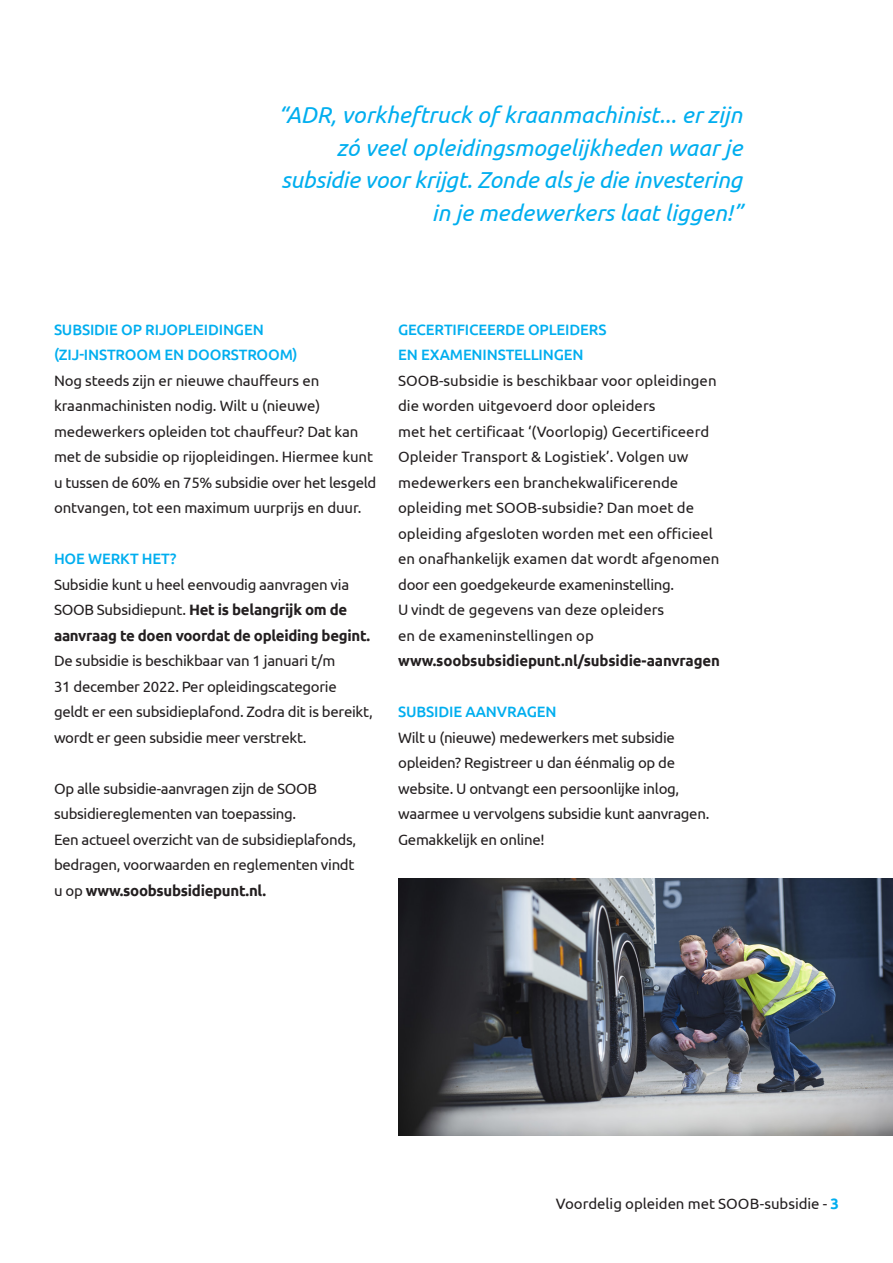
<style>
.page{position:relative;width:893px;height:1263px;background:#fff}
.page>*{position:absolute;margin:0;border:0;box-sizing:border-box;transform-origin:0 0}
.t1{font:italic 23.1px/32.7px "Ubuntu";color:#00aeef;text-align:right}
.t2{font:15px/25.5px "Ubuntu";letter-spacing:-.02em;color:#231f20}
.t3{font:15px/25.5px "Ubuntu";color:#231f20}
.t4{font:500 15px "Ubuntu";letter-spacing:-.01em;color:#00aeef}
.t5{font:700 15px "Ubuntu";letter-spacing:-.01em;color:#231f20}
.s1{font-weight:700}
.s2{font-weight:400}
.s3{font-weight:700;color:#00aeef}
</style>
<div class="page">
<img style="left:398px;top:879px;width:495px;height:256px">
<p class="t1" style="left:278px;top:98px;width:466px">“ADR, vorkheftruck of kraanmachinist... er zijn zó veel opleidingsmogelijkheden waar je subsidie voor krijgt. Zonde als je die investering in je medewerkers laat liggen!”</p>
<p class="t4" style="left:54px;top:320px;width:211px">SUBSIDIE OP RIJOPLEIDINGEN</p>
<p class="t4" style="left:54px;top:345px;width:245px">(ZIJ-INSTROOM EN DOORSTROOM)</p>
<p class="t2" style="left:54px;top:367px;width:324px">Nog steeds zijn er nieuwe chauffeurs en kraanmachinisten nodig. Wilt u (nieuwe) medewerkers opleiden tot chauffeur? Dat kan met de subsidie op rijopleidingen. Hiermee kunt u tussen de 60% en 75% subsidie over het lesgeld ontvangen, tot een maximum uurprijs en duur.</p>
<p class="t4" style="left:54px;top:549px;width:124px">HOE WERKT HET?</p>
<p class="t2" style="left:54px;top:571px;width:318px">Subsidie kunt u heel eenvoudig aanvragen via SOOB Subsidiepunt. <span class="s1">Het is belangrijk om de aanvraag te doen voordat de opleiding begint.<br></span>De subsidie is beschikbaar van 1 januari t/m</p>
<p class="t2" style="left:54px;top:673px;width:284px">31 december 2022. Per opleidingscategorie</p>
<p class="t2" style="left:54px;top:698px;width:320px">geldt er een subsidieplafond. Zodra dit is bereikt, wordt er geen subsidie meer verstrekt.</p>
<p class="t2" style="left:54px;top:775px;width:265px">Op alle subsidie-aanvragen zijn de SOOB subsidiereglementen van toepassing.</p>
<p class="t2" style="left:54px;top:826px;width:304px">Een actueel overzicht van de subsidieplafonds, bedragen, voorwaarden en reglementen vindt</p>
<p class="t5" style="left:54px;top:881px;width:214px"><span class="s2">u op</span> www.soobsubsidiepunt.nl.</p>
<p class="t4" style="left:398px;top:320px;width:210px">GECERTIFICEERDE OPLEIDERS</p>
<p class="t4" style="left:398px;top:345px;width:187px">EN EXAMENINSTELLINGEN</p>
<p class="t3" style="left:398px;top:367px;width:320px">SOOB-subsidie is beschikbaar voor opleidingen die worden uitgevoerd door opleiders</p>
<p class="t3" style="left:398px;top:418px;width:316px">met het certificaat ‘(Voorlopig) Gecertificeerd Opleider Transport &amp; Logistiek’. Volgen uw medewerkers een branchekwalificerende opleiding met SOOB-subsidie? Dan moet de opleiding afgesloten worden met een officieel</p>
<p class="t2" style="left:398px;top:545px;width:323px">en onafhankelijk examen dat wordt afgenomen door een goedgekeurde exameninstelling.</p>
<p class="t3" style="left:398px;top:596px;width:268px">U vindt de gegevens van deze opleiders</p>
<p class="t3" style="left:398px;top:622px;width:197px">en de exameninstellingen op</p>
<p class="t5" style="left:398px;top:652px;width:323px">www.soobsubsidiepunt.nl/subsidie-aanvragen</p>
<p class="t4" style="left:398px;top:702px;width:160px">SUBSIDIE AANVRAGEN</p>
<p class="t2" style="left:398px;top:724px;width:313px">Wilt u (nieuwe) medewerkers met subsidie opleiden? Registreer u dan éénmalig op de website. U ontvangt een persoonlijke inlog, waarmee u vervolgens subsidie kunt aanvragen.<br>Gemakkelijk en online!</p>
<p class="t2" style="left:556px;top:1190px;width:285px">Voordelig opleiden met SOOB-subsidie - <span class="s3">3</span></p>
</div>
